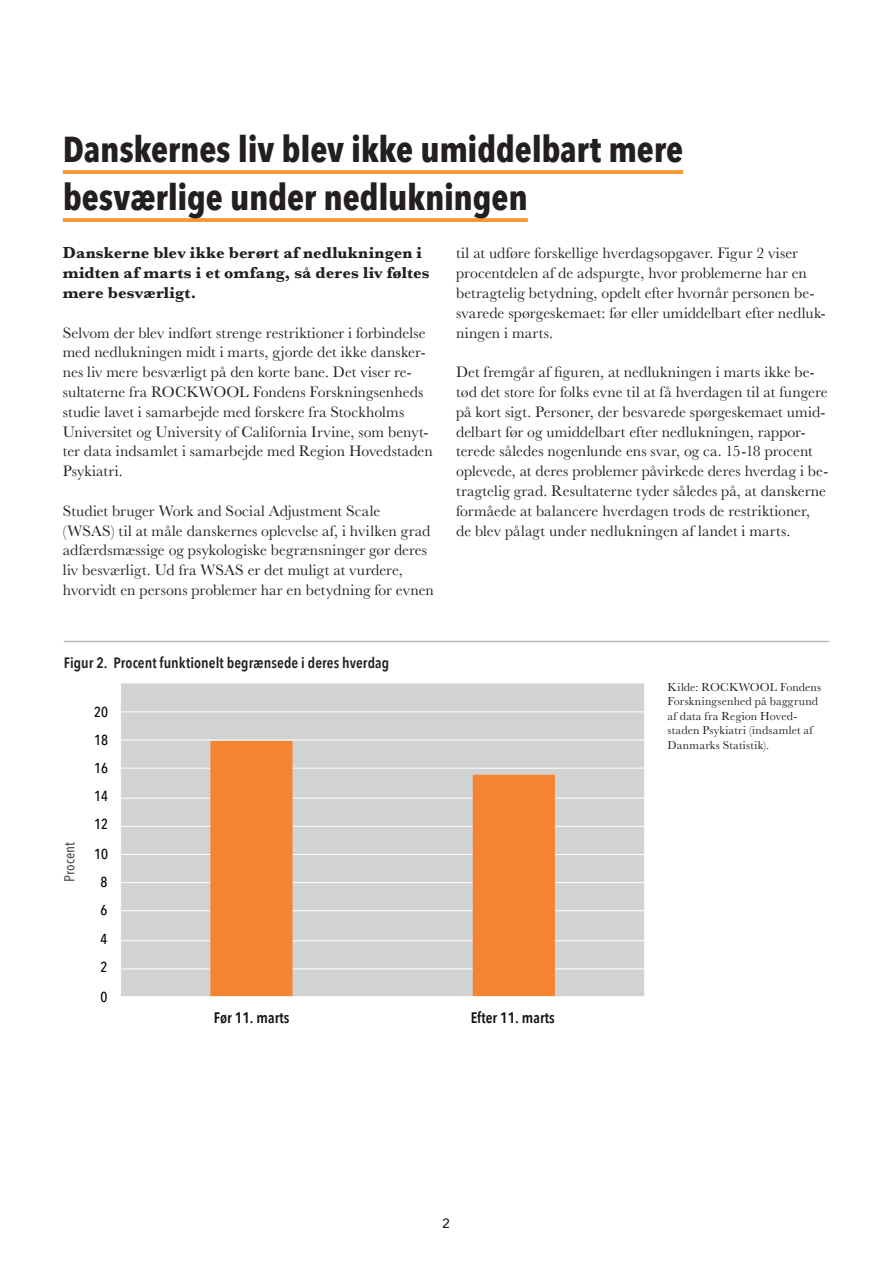
<style>
.page{position:relative;width:893px;height:1263px;background:#fff}
.page>*{position:absolute;margin:0;border:0;box-sizing:border-box;transform-origin:0 0}
.t1{font:700 36px/48px "Avenir Next Condensed";letter-spacing:-.005em;color:#231f20}
.t2{font:700 16.5px/19.8px "Baskerville";letter-spacing:.005em;color:#231f20}
.t3{font:15.75px/19.8px "Baskerville";letter-spacing:.005em;color:#231f20}
.t4{font:600 15.15px "Avenir Next Condensed";color:#0e1214}
.t5{font:600 15px "Avenir Next Condensed";letter-spacing:.005em;color:#231f20}
.t6{font:500 14.4px "Avenir Next Condensed";color:#000001}
.t7{font:500 14.4px "Avenir Next Condensed";color:#505355}
.t8{font:500 13.5px "Avenir Next";color:#231f20}
.t9{font:12px/14.4px "Baskerville";letter-spacing:.02em;color:#231f20}
</style>
<div class="page">
<svg style="left:63px;top:170px;width:620px;height:4px;background:#f79d39"></svg>
<svg style="left:63px;top:218px;width:465px;height:4px;background:#f79d39"></svg>
<hr style="left:64px;top:641px;width:765px;height:1px;background:#bcbdc0">
<div style="left:121px;top:684px;width:523px;height:313px;background:#d1d2d2"></div>
<hr style="left:120px;top:968px;width:526px;height:1px;background:#fff">
<hr style="left:120px;top:940px;width:526px;height:1px;background:#fff">
<hr style="left:120px;top:910px;width:526px;height:1px;background:#fff">
<hr style="left:120px;top:882px;width:526px;height:1px;background:#fff">
<hr style="left:120px;top:854px;width:526px;height:1px;background:#fff">
<hr style="left:120px;top:826px;width:526px;height:1px;background:#fff">
<hr style="left:120px;top:798px;width:526px;height:1px;background:#fff">
<hr style="left:120px;top:768px;width:526px;height:1px;background:#fff">
<hr style="left:120px;top:740px;width:526px;height:1px;background:#fff">
<hr style="left:120px;top:711px;width:526px;height:1px;background:#fff">
<svg style="left:210px;top:741px;width:345px;height:255px;background:#e1b08b"></svg>
<h1 class="t1" style="left:63px;top:125px;width:622px">Danskernes liv blev ikke umiddelbart mere besværlige under nedlukningen</h1>
<p class="t2" style="left:63px;top:243px;width:368px">Danskerne blev ikke berørt af nedlukningen i midten af marts i et omfang, så deres liv føltes mere besværligt.</p>
<p class="t3" style="left:63px;top:323px;width:371px">Selvom der blev indført strenge restriktioner i forbindelse med nedlukningen midt i marts, gjorde det ikke dansker&shy;nes liv mere besværligt på den korte bane. Det viser re&shy;sultaterne fra ROCKWOOL Fondens Forskningsenheds studie lavet i samarbejde med forskere fra Stockholms Universitet og University of California Irvine, som benyt&shy;ter data indsamlet i samarbejde med Region Hovedstaden Psykiatri.</p>
<p class="t3" style="left:63px;top:501px;width:373px">Studiet bruger Work and Social Adjustment Scale (WSAS) til at måle danskernes oplevelse af, i hvilken grad adfærdsmæssige og psykologiske begrænsninger gør deres liv besværligt. Ud fra WSAS er det muligt at vurdere, hvorvidt en persons problemer har en betydning for evnen</p>
<p class="t3" style="left:456px;top:244px;width:371px">til at udføre forskellige hverdagsopgaver. Figur 2 viser procentdelen af de adspurgte, hvor problemerne har en betragtelig betydning, opdelt efter hvornår personen be&shy;svarede spørgeskemaet: før eller umiddelbart efter nedluk&shy;ningen i marts.</p>
<p class="t3" style="left:456px;top:362px;width:374px">Det fremgår af figuren, at nedlukningen i marts ikke be&shy;tød det store for folks evne til at få hverdagen til at fungere på kort sigt. Personer, der besvarede spørgeskemaet umid&shy;delbart før og umiddelbart efter nedlukningen, rappor&shy;terede således nogenlunde ens svar, og ca. 15-18 procent oplevede, at deres problemer påvirkede deres hverdag i be&shy;tragtelig grad. Resultaterne tyder således på, at danskerne formåede at balancere hverdagen trods de restriktioner, de blev pålagt under nedlukningen af landet i marts.</p>
<p class="t5" style="left:64px;top:649px;width:327px">Figur 2. Procent funktionelt begrænsede i deres hverdag</p>
<p class="t6" style="left:94px;top:703px;width:15px">20</p>
<p class="t6" style="left:94px;top:731px;width:15px">18</p>
<p class="t6" style="left:94px;top:759px;width:15px">16</p>
<p class="t6" style="left:94px;top:787px;width:15px">14</p>
<p class="t7" style="left:61px;top:882px;width:41px;rotate:-90deg">Procent</p>
<p class="t6" style="left:94px;top:815px;width:15px">12</p>
<p class="t6" style="left:94px;top:845px;width:15px">10</p>
<p class="t6" style="left:101px;top:873px;width:8px">8</p>
<p class="t6" style="left:101px;top:902px;width:8px">6</p>
<p class="t6" style="left:101px;top:930px;width:8px">4</p>
<p class="t6" style="left:101px;top:958px;width:8px">2</p>
<p class="t6" style="left:101px;top:988px;width:8px">0</p>
<p class="t4" style="left:214px;top:1005px;width:77px">Før 11. marts</p>
<p class="t4" style="left:471px;top:1005px;width:85px">Efter 11. marts</p>
<p class="t8" style="left:442px;top:1211px;width:10px">2</p>
<p class="t9" style="left:668px;top:680px;width:155px">Kilde: ROCKWOOL Fondens<br>Forskningsenhed på baggrund af data fra Region Hoved&shy;staden Psykiatri (indsamlet af<br>Danmarks Statistik).</p>
</div>
